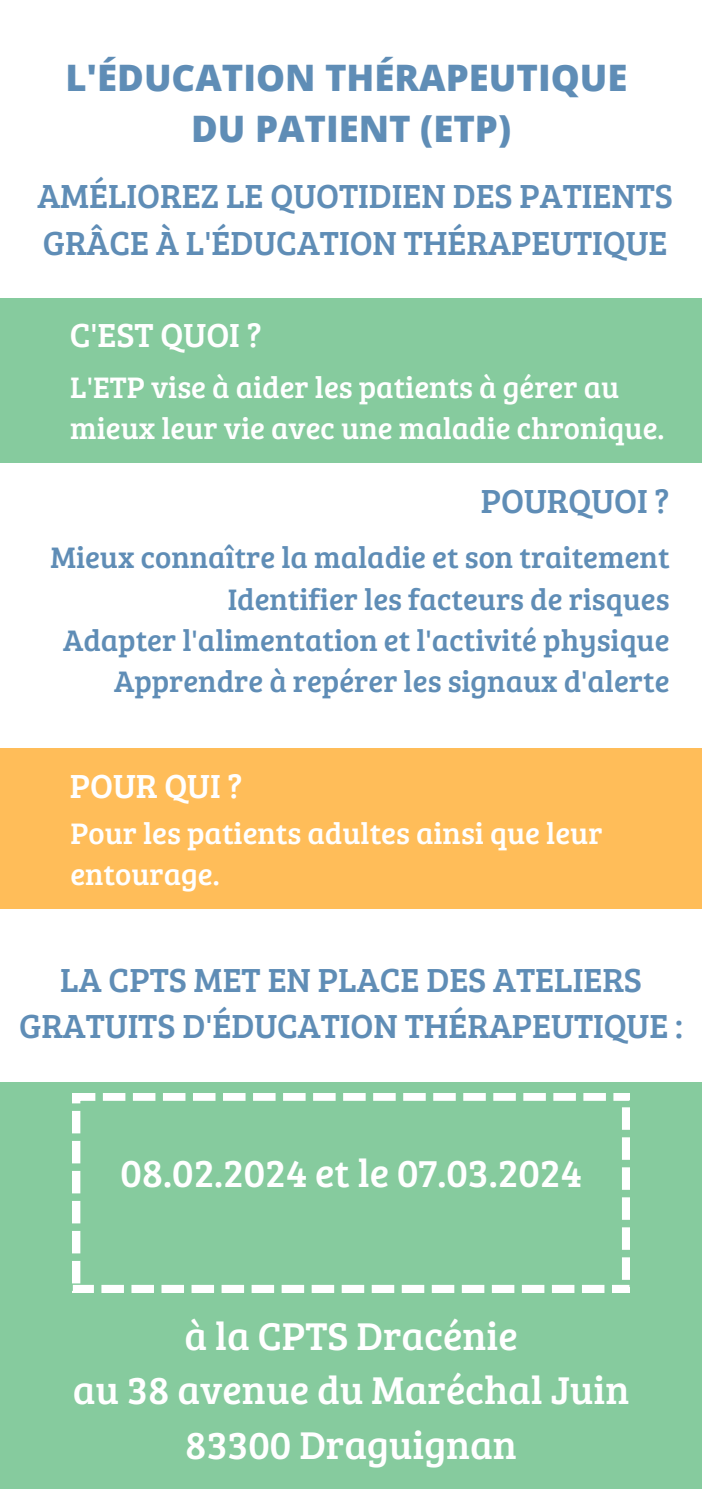
<style>
.page{position:relative;width:702px;height:1489px;background:#fff}
.page>*{position:absolute;margin:0;border:0;box-sizing:border-box;transform-origin:0 0}
.t1{font:40px/54.5px "Bree Serif";color:#fff;text-align:center}
.t2{font:800 36.5px/50.5px "Open Sans";color:#5f8db6;text-align:center}
.t3{font:34.5px/47px "Bree Serif";color:#5f8db6;text-align:center}
.t4{font:34.5px "Bree Serif";color:#fff}
.t5{font:30.75px "Bree Serif";color:#5f8db6}
.t6{font:30.75px/41.2px "Bree Serif";color:#fff}
</style>
<div class="page">
<div style="left:0;top:298px;width:701px;height:164px;background:#86cb9e"></div>
<div style="left:0;top:748px;width:701px;height:161px;background:#ffbd59"></div>
<div style="left:0;top:1082px;width:701px;height:406px;background:#86cb9e"></div>
<svg style="left:73px;top:1093px;width:556px;height:199px"></svg>
<h1 class="t2" style="left:65px;top:52px;width:563px">L'ÉDUCATION THÉRAPEUTIQUE<br>DU PATIENT (ETP)</h1>
<h3 class="t3" style="left:37px;top:171px;width:636px;text-align:left">AMÉLIOREZ LE QUOTIDIEN DES PATIENTS<br>GRÂCE À L'ÉDUCATION THÉRAPEUTIQUE</h3>
<h3 class="t4" style="left:70px;top:310px;width:193px">C'EST QUOI ?</h3>
<h3 class="t6" style="left:70px;top:365px;width:595px">L'ETP vise à aider les patients à gérer au mieux leur vie avec une maladie chronique.</h3>
<p class="t3" style="left:480px;top:476px;width:190px">POURQUOI ?</p>
<h3 class="t5" style="left:50px;top:535px;width:620px">Mieux connaître la maladie et son traitement</h3>
<p class="t5" style="left:228px;top:577px;width:443px">Identifier les facteurs de risques</p>
<p class="t5" style="left:63px;top:618px;width:607px">Adapter l'alimentation et l'activité physique</p>
<p class="t5" style="left:114px;top:659px;width:556px">Apprendre à repérer les signaux d'alerte</p>
<p class="t4" style="left:70px;top:760px;width:174px">POUR QUI ?</p>
<h3 class="t6" style="left:70px;top:811px;width:533px">Pour les patients adultes ainsi que leur entourage.</h3>
<p class="t3" style="left:19px;top:954px;width:665px">LA CPTS MET EN PLACE DES ATELIERS<br>GRATUITS D'ÉDUCATION THÉRAPEUTIQUE :</p>
<h2 class="t1" style="left:120px;top:1143px;width:462px">08.02.2024 et le 07.03.2024</h2>
<h2 class="t1" style="left:73px;top:1307px;width:557px">à la CPTS Dracénie<br>au 38 avenue du Maréchal Juin<br>83300 Draguignan</h2>
</div>
